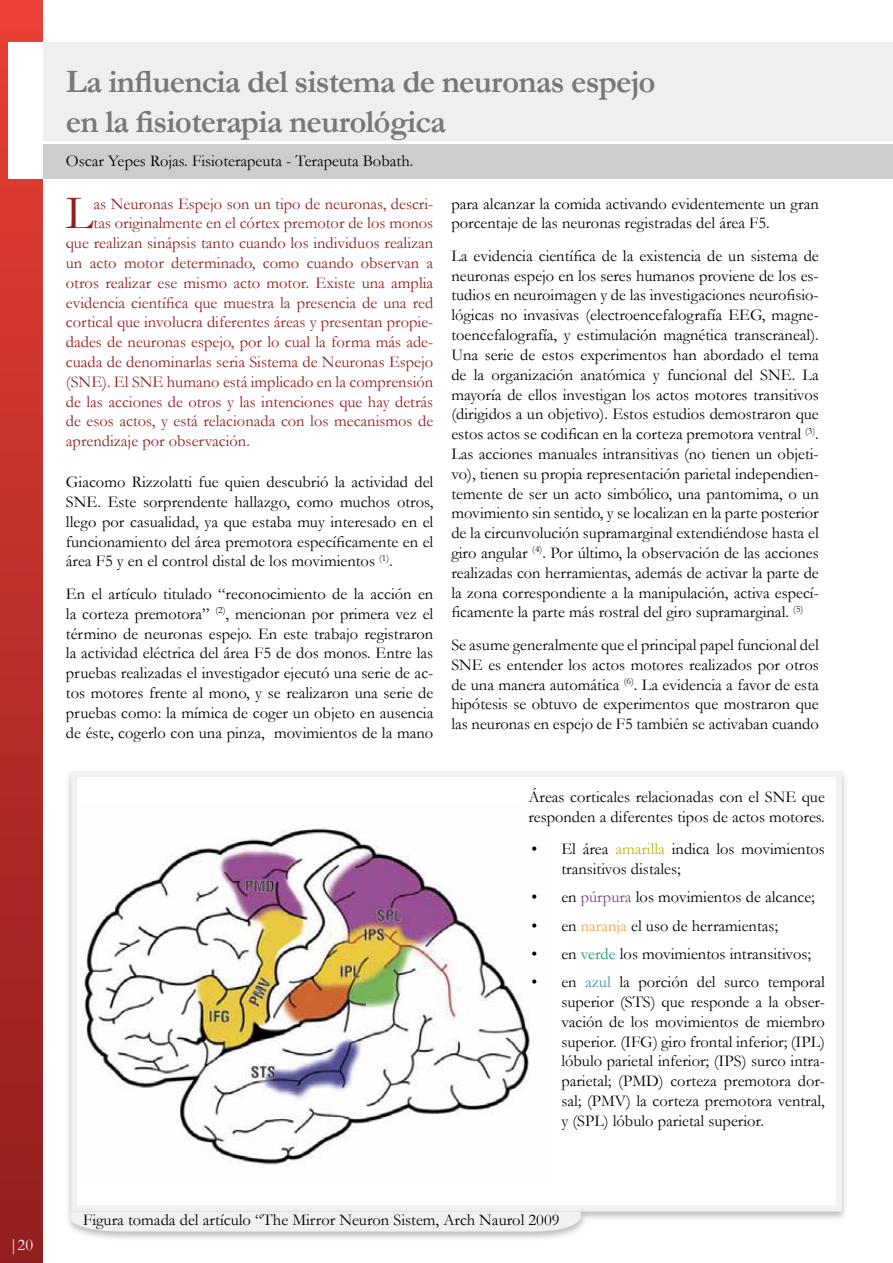
<style>
.page{position:relative;width:893px;height:1263px;background:#fff}
.page>*{position:absolute;margin:0;border:0;box-sizing:border-box;transform-origin:0 0}
.t1{font:48.3px "Garamond";color:#921f1f}
.t2{font:700 33px/39.6px "Garamond";letter-spacing:-.025em;color:#77787b}
.t3{font:16.5px/19.8px "Garamond";color:#000;text-align:justify}
.t4{font:16.5px "Garamond";color:#921f1f}
.t5{font:16.5px "Garamond";color:#fff}
.s1{color:#c1b400}
.s2{color:#7f3d7f}
.s3{color:#f9a13f}
.s4{color:#1f9372}
.s5{color:#4889ba}
</style>
<div class="page">
<svg style="left:0;top:0;width:43px;height:1263px;background:#b92f2b"></svg>
<div style="left:66px;top:769px;width:783px;height:452px;background:#77787b;opacity:.48"></div>
<div style="left:74px;top:774px;width:765px;height:434px;background:#fff"></div>
<img style="left:81px;top:827px;width:449px;height:339px">
<div style="left:71px;top:771px;width:771px;height:440px;border:6px solid #f1f1f2"></div>
<svg style="left:849px;top:144px;width:35px;height:1px"></svg>
<div style="left:43px;top:43px;width:850px;height:98px;background:#efefef"></div>
<div style="left:9px;top:43px;width:34px;height:136px;background:#fff"></div>
<div style="left:43px;top:145px;width:850px;height:34px;background:#cccdce"></div>
<div style="left:65px;top:1209px;width:522px;height:33px;background:#77787b;opacity:.48"></div>
<svg style="left:70px;top:1211px;width:511px;height:20px"></svg>
<h2 class="t2" style="left:66px;top:61px;width:591px">La influencia del sistema de neuronas espejo en la fisioterapia neurológica</h2>
<p class="t3" style="left:66px;top:151px;width:349px">Oscar Yepes Rojas. Fisioterapeuta - Terapeuta Bobath.</p>
<h1 class="t1" style="left:66px;top:184px;width:29px">L</h1>
<p class="t4" style="left:94px;top:193px;width:341px">as Neuronas Espejo son un tipo de neuronas, descri-</p>
<p class="t4" style="left:94px;top:213px;width:341px">tas originalmente en el córtex premotor de los monos</p>
<p class="t4" style="left:66px;top:233px;width:369px">que realizan sinápsis tanto cuando los individuos realizan</p>
<p class="t4" style="left:66px;top:253px;width:369px">un acto motor determinado, como cuando observan a</p>
<p class="t4" style="left:66px;top:273px;width:369px">otros realizar ese mismo acto motor. Existe una amplia</p>
<p class="t4" style="left:66px;top:292px;width:369px">evidencia científica que muestra la presencia de una red</p>
<p class="t4" style="left:66px;top:312px;width:369px">cortical que involucra diferentes áreas y presentan propie-</p>
<p class="t4" style="left:66px;top:332px;width:369px">dades de neuronas espejo, por lo cual la forma más ade-</p>
<p class="t4" style="left:66px;top:352px;width:369px">cuada de denominarlas seria Sistema de Neuronas Espejo</p>
<p class="t4" style="left:66px;top:372px;width:369px">(SNE). El SNE humano está implicado en la comprensión</p>
<p class="t4" style="left:66px;top:391px;width:369px">de las acciones de otros y las intenciones que hay detrás</p>
<p class="t4" style="left:66px;top:411px;width:369px">de esos actos, y está relacionada con los mecanismos de</p>
<p class="t4" style="left:66px;top:431px;width:186px">aprendizaje por observación.</p>
<p class="t3" style="left:66px;top:472px;width:369px">Giacomo Rizzolatti fue quien descubrió la actividad del SNE. Este sorprendente hallazgo, como muchos otros, llego por casualidad, ya que estaba muy interesado en el funcionamiento del área premotora específicamente en el área F5 y en el control distal de los movimientos <sup>(1)</sup>.</p>
<p class="t3" style="left:66px;top:584px;width:369px">En el artículo titulado “reconocimiento de la acción en la corteza premotora” <sup>(2)</sup>, mencionan por primera vez el término de neuronas espejo. En este trabajo registraron la actividad eléctrica del área F5 de dos monos. Entre las pruebas realizadas el investigador ejecutó una serie de ac&shy;tos motores frente al mono, y se realizaron una serie de pruebas como: la mímica de coger un objeto en ausencia de éste, cogerlo con una pinza, movimientos de la mano</p>
<p class="t3" style="left:451px;top:193px;width:369px">para alcanzar la comida activando evidentemente un gran porcentaje de las neuronas registradas del área F5.</p>
<p class="t3" style="left:451px;top:246px;width:369px">La evidencia científica de la existencia de un sistema de neuronas espejo en los seres humanos proviene de los es&shy;tudios en neuroimagen y de las investigaciones neurofisio&shy;lógicas no invasivas (electroencefalografía EEG, magne&shy;toencefalografía, y estimulación magnética transcraneal).<br>Una serie de estos experimentos han abordado el tema de la organización anatómica y funcional del SNE. La mayoría de ellos investigan los actos motores transitivos (dirigidos a un objetivo). Estos estudios demostraron que estos actos se codifican en la corteza premotora ventral <sup>(3)</sup>.<br>Las acciones manuales intransitivas (no tienen un objeti&shy;vo), tienen su propia representación parietal independien&shy;temente de ser un acto simbólico, una pantomima, o un movimiento sin sentido, y se localizan en la parte posterior de la circunvolución supramarginal extendiéndose hasta el giro angular <sup>(4)</sup>. Por último, la observación de las acciones realizadas con herramientas, además de activar la parte de la zona correspondiente a la manipulación, activa especí&shy;ficamente la parte más rostral del giro supramarginal. <sup>(5)</sup></p>
<p class="t3" style="left:451px;top:635px;width:369px">Se asume generalmente que el principal papel funcional del SNE es entender los actos motores realizados por otros de una manera automática <sup>(6)</sup>. La evidencia a favor de esta hipótesis se obtuvo de experimentos que mostraron que las neuronas en espejo de F5 también se activaban cuando</p>
<p class="t3" style="left:528px;top:786px;width:298px">Áreas corticales relacionadas con el SNE que responden a diferentes tipos de actos motores.</p>
<p class="t3" style="left:561px;top:839px;width:265px;text-indent:-30px">• El área <span class="s1">amarilla</span> indica los movimientos transitivos distales;</p>
<p class="t3" style="left:531px;top:887px;width:285px">• en <span class="s2">púrpura</span> los movimientos de alcance;</p>
<p class="t3" style="left:531px;top:915px;width:248px">• en <span class="s3">naranja</span> el uso de herramientas;</p>
<p class="t3" style="left:531px;top:943px;width:281px">• en <span class="s4">verde</span> los movimientos intransitivos;</p>
<p class="t3" style="left:561px;top:972px;width:265px;text-indent:-30px">• en <span class="s5">azul</span> la porción del surco temporal superior (STS) que responde a la obser&shy;vación de los movimientos de miembro superior. (IFG) giro frontal inferior; (IPL) lóbulo parietal inferior; (IPS) surco intra&shy;parietal; (PMD) corteza premotora dor&shy;sal; (PMV) la corteza premotora ventral, y (SPL) lóbulo parietal superior.</p>
<p class="t5" style="left:9px;top:1235px;width:25px">|20</p>
<p class="t3" style="left:83px;top:1209px;width:478px">Figura tomada del artículo “The Mirror Neuron Sistem, Arch Naurol 2009</p>
</div>
